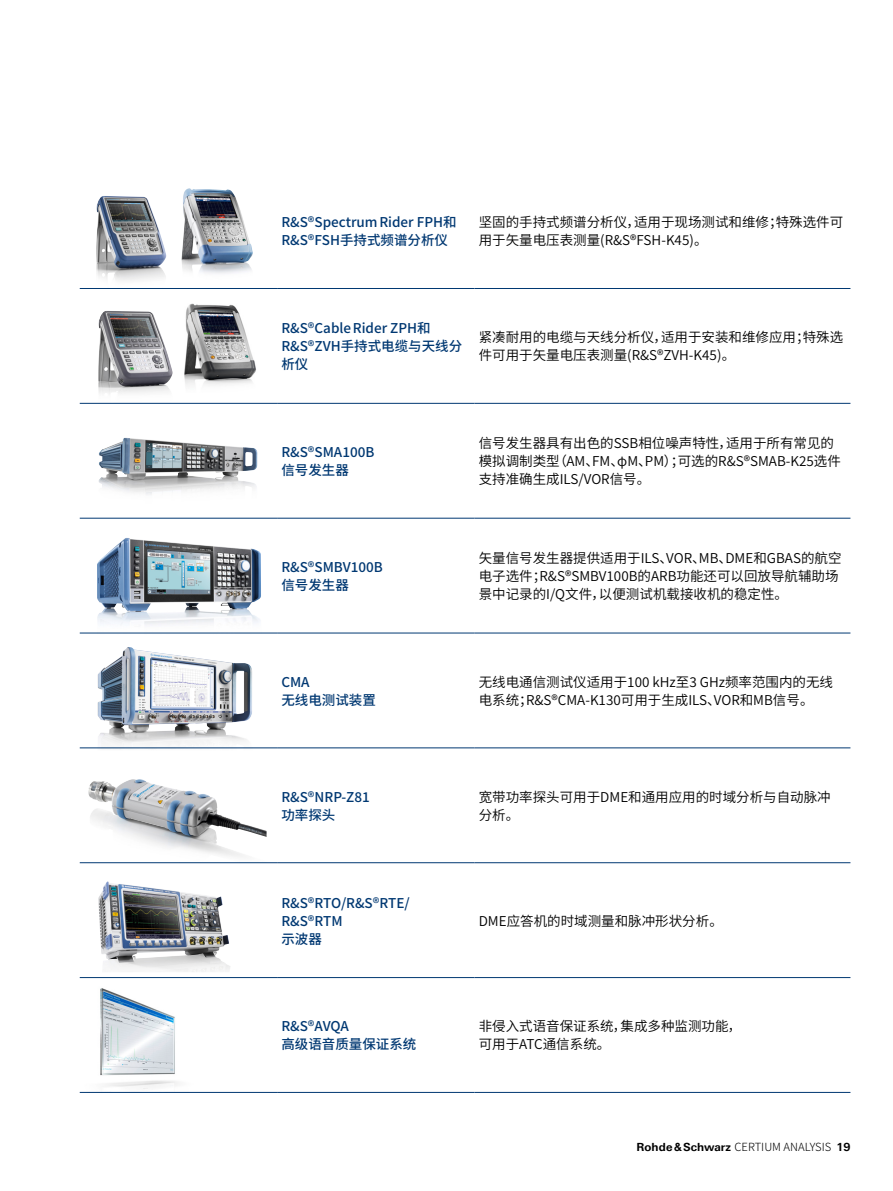
<style>
.page{position:relative;width:893px;height:1191px;background:#fff}
.page>*{position:absolute;margin:0;border:0;box-sizing:border-box;transform-origin:0 0}
.Grafiktext_9_pt_ohne_Raster{font:13.5px/18px "Source Han Sans SC";color:#000}
.Grafiktext_fett_9_Pt_blau_ohne_Raster{font:500 13.5px/18px "Source Han Sans SC";color:#003872}
.t1{font:700 11.25px "Linotype Univers 630";color:#000}
.s1{font-family:"Source Han Sans SC";font-weight:300}
</style>
<div class="page">
<hr style="left:80px;top:403px;width:197px;height:1px;background:#003872">
<hr style="left:277px;top:403px;width:197px;height:1px;background:#003872">
<hr style="left:474px;top:403px;width:376px;height:1px;background:#003872">
<hr style="left:80px;top:518px;width:197px;height:1px;background:#003872">
<hr style="left:277px;top:518px;width:197px;height:1px;background:#003872">
<hr style="left:474px;top:518px;width:376px;height:1px;background:#003872">
<hr style="left:80px;top:633px;width:197px;height:1px;background:#003872">
<hr style="left:277px;top:633px;width:197px;height:1px;background:#003872">
<hr style="left:474px;top:633px;width:376px;height:1px;background:#003872">
<hr style="left:80px;top:747px;width:197px;height:1px;background:#003872">
<hr style="left:277px;top:747px;width:197px;height:1px;background:#003872">
<hr style="left:474px;top:747px;width:376px;height:1px;background:#003872">
<hr style="left:80px;top:862px;width:197px;height:1px;background:#003872">
<hr style="left:277px;top:862px;width:197px;height:1px;background:#003872">
<hr style="left:474px;top:862px;width:376px;height:1px;background:#003872">
<hr style="left:80px;top:977px;width:197px;height:1px;background:#003872">
<hr style="left:277px;top:977px;width:197px;height:1px;background:#003872">
<hr style="left:474px;top:977px;width:376px;height:1px;background:#003872">
<hr style="left:80px;top:1092px;width:197px;height:1px;background:#003872">
<hr style="left:277px;top:1092px;width:197px;height:1px;background:#003872">
<hr style="left:474px;top:1092px;width:376px;height:1px;background:#003872">
<hr style="left:80px;top:288px;width:197px;height:1px;background:#003872">
<hr style="left:277px;top:288px;width:197px;height:1px;background:#003872">
<hr style="left:474px;top:288px;width:376px;height:1px;background:#003872">
<img style="left:98px;top:881px;width:131px;height:81px">
<img style="left:182px;top:263px;width:70px;height:11px">
<img style="left:181px;top:188px;width:72px;height:75px">
<img style="left:96px;top:268px;width:70px;height:13px">
<img style="left:96px;top:196px;width:71px;height:72px">
<img style="left:97px;top:611px;width:164px;height:23px">
<img style="left:97px;top:538px;width:164px;height:73px">
<img style="left:98px;top:731px;width:154px;height:18px">
<img style="left:98px;top:647px;width:154px;height:84px">
<img style="left:133px;top:819px;width:134px;height:38px">
<img style="left:88px;top:779px;width:144px;height:57px">
<img style="left:99px;top:438px;width:158px;height:42px">
<img style="left:100px;top:988px;width:75px;height:86px">
<img style="left:98px;top:386px;width:71px;height:8px">
<img style="left:98px;top:311px;width:75px;height:75px">
<img style="left:184px;top:303px;width:68px;height:82px">
<img style="left:185px;top:304px;width:71px;height:76px">
<p class="Grafiktext_fett_9_Pt_blau_ohne_Raster" style="left:281px;top:214px;width:177px">R&amp;S®SpectrumRider FPH和<br>R&amp;S®FSH手持式频谱分析仪</p>
<p class="Grafiktext_9_pt_ohne_Raster" style="left:479px;top:214px;width:366px">坚固的手持式频谱分析仪，适用于现场测试和维修；特殊选件可用于矢量电压表测量(R&amp;S®FSH-K45)。</p>
<p class="Grafiktext_fett_9_Pt_blau_ohne_Raster" style="left:281px;top:320px;width:182px">R&amp;S®CableRider ZPH和<br>R&amp;S®ZVH手持式电缆与天线分析仪</p>
<p class="Grafiktext_9_pt_ohne_Raster" style="left:479px;top:329px;width:366px">紧凑耐用的电缆与天线分析仪，适用于安装和维修应用；特殊选件可用于矢量电压表测量(R&amp;S®ZVH-K45)。</p>
<p class="Grafiktext_fett_9_Pt_blau_ohne_Raster" style="left:281px;top:443px;width:95px">R&amp;S®SMA100B信号发生器</p>
<p class="Grafiktext_9_pt_ohne_Raster" style="left:479px;top:434px;width:364px">信号发生器具有出色的SSB相位噪声特性，适用于所有常见的模拟调制类型（AM、FM、φM、PM）；可选的R&amp;S®SMAB-K25选件支持准确生成ILS/VOR信号。</p>
<p class="Grafiktext_fett_9_Pt_blau_ohne_Raster" style="left:281px;top:558px;width:103px">R&amp;S®SMBV100B信号发生器</p>
<p class="Grafiktext_9_pt_ohne_Raster" style="left:479px;top:549px;width:364px">矢量信号发生器提供适用于ILS、VOR、MB、DME和GBAS的航空电子选件；R&amp;S®SMBV100B的ARB功能还可以回放导航辅助场景中记录的I/Q文件，以便测试机载接收机的稳定性。</p>
<p class="Grafiktext_fett_9_Pt_blau_ohne_Raster" style="left:281px;top:673px;width:96px">CMA<br>无线电测试装置</p>
<p class="Grafiktext_9_pt_ohne_Raster" style="left:479px;top:673px;width:356px">无线电通信测试仪适用于100 kHz至3 GHz频率范围内的无线电系统；R&amp;S®CMA-K130可用于生成ILS、VOR和MB信号。</p>
<p class="Grafiktext_fett_9_Pt_blau_ohne_Raster" style="left:281px;top:788px;width:90px">R&amp;S®NRP-Z81功率探头</p>
<p class="Grafiktext_9_pt_ohne_Raster" style="left:479px;top:788px;width:353px">宽带功率探头可用于DME和通用应用的时域分析与自动脉冲分析。</p>
<p class="Grafiktext_fett_9_Pt_blau_ohne_Raster" style="left:281px;top:894px;width:130px">R&amp;S®RTO/R&amp;S®RTE/<br>R&amp;S®RTM<br>示波器</p>
<p class="Grafiktext_fett_9_Pt_blau_ohne_Raster" style="left:281px;top:1017px;width:69px">R&amp;S®AVQA</p>
<p class="Grafiktext_fett_9_Pt_blau_ohne_Raster" style="left:281px;top:1035px;width:136px">高级语音质量保证系统</p>
<p class="Grafiktext_9_pt_ohne_Raster" style="left:479px;top:912px;width:246px">DME应答机的时域测量和脉冲形状分析。</p>
<p class="Grafiktext_9_pt_ohne_Raster" style="left:479px;top:1017px;width:264px">非侵入式语音保证系统，集成多种监测功能，可用于ATC通信系统。</p>
<p class="t1" style="left:636px;top:1139px;width:216px">Rohde&amp;Schwarz <span class="s1">CERTIUM ANALYSIS</span> 19</p>
</div>
